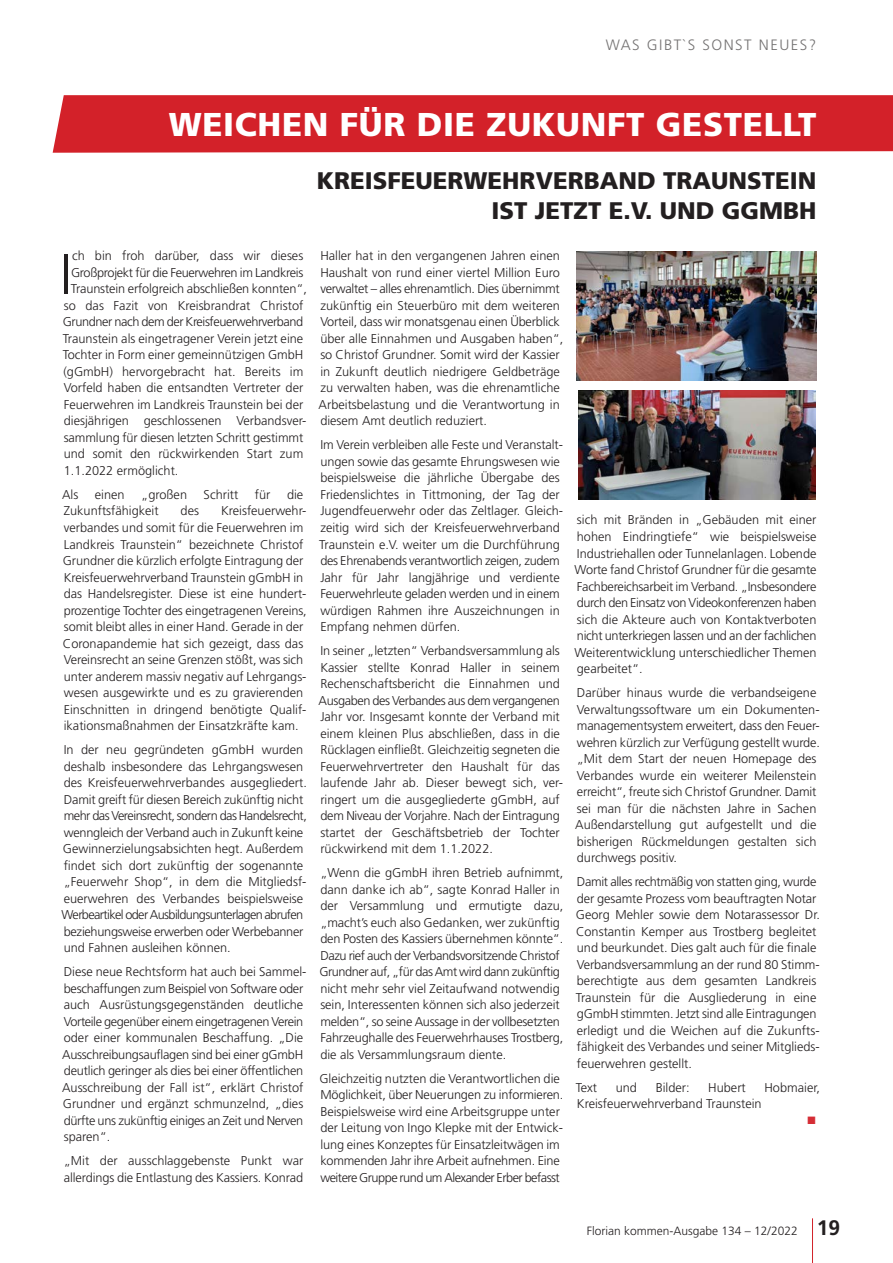
<style>
.page{position:relative;width:893px;height:1263px;background:#fff}
.page>*{position:absolute;margin:0;border:0;box-sizing:border-box;transform-origin:0 0}
.t1{font:300 56.7px "Frutiger LT Std";color:#231f20}
.t2{font:900 33px "Frutiger LT Std";letter-spacing:.02em;color:#fff}
.t3{font:900 24px/30px "Frutiger LT Std";color:#231f20;text-align:right}
.t4{font:300 15px "Frutiger LT Std";letter-spacing:.1em;color:#747272}
.t5{font:300 12.75px/16.5px "Frutiger LT Std";color:#231f20}
.t6{font:300 12.75px "Frutiger LT Std";letter-spacing:-.025em;color:#231f20}
.t7{font:300 12.75px "Frutiger LT Std";letter-spacing:-.03em;color:#231f20}
.t8{font:300 12px "Frutiger LT Std";color:#231f20}
.s1{font-weight:700;font-size:21px}
</style>
<div class="page">
<hr style="left:812px;top:1218px;width:1px;height:45px;background:#d2232a">
<img style="left:578px;top:390px;width:237px;height:109px">
<img style="left:577px;top:252px;width:239px;height:129px">
<div style="left:53px;top:95px;width:840px;height:58px;background:#d32129"></div>
<p class="t4" style="left:606px;top:37px;width:212px">WAS GIBT`S SONST NEUES?</p>
<h2 class="t2" style="left:169px;top:104px;width:649px">WEICHEN FÜR DIE ZUKUNFT GESTELLT</h2>
<h3 class="t3" style="left:317px;top:166px;width:501px">KREISFEUERWEHRVERBAND TRAUNSTEIN<br>IST JETZT E.V. UND GGMBH</h3>
<h1 class="t1" style="left:59px;top:242px;width:14px">I</h1>
<p class="t5" style="left:72px;top:248px;width:233px">ch bin froh darüber, dass wir dieses</p>
<p class="t6" style="left:71px;top:265px;width:234px">Großprojekt für die Feuerwehren im Landkreis</p>
<p class="t5" style="left:71px;top:281px;width:237px">Traunstein erfolgreich abschließen konnten“,</p>
<p class="t5" style="left:64px;top:297px;width:241px">so das Fazit von Kreisbrandrat Christof</p>
<p class="t7" style="left:63px;top:315px;width:242px">Grundner nach dem der Kreisfeuerwehrverband</p>
<p class="t5" style="left:63px;top:330px;width:242px">Traunstein als eingetragener Verein jetzt eine</p>
<p class="t5" style="left:63px;top:347px;width:242px">Tochter in Form einer gemeinnützigen GmbH</p>
<p class="t5" style="left:63px;top:363px;width:241px">(gGmbH) hervorgebracht hat. Bereits im</p>
<p class="t5" style="left:64px;top:380px;width:241px">Vorfeld haben die entsandten Vertreter der</p>
<p class="t5" style="left:64px;top:396px;width:241px">Feuerwehren im Landkreis Traunstein bei der</p>
<p class="t5" style="left:64px;top:413px;width:244px">diesjährigen geschlossenen Verbandsver-</p>
<p class="t5" style="left:64px;top:429px;width:241px">sammlung für diesen letzten Schritt gestimmt</p>
<p class="t5" style="left:64px;top:446px;width:241px">und somit den rückwirkenden Start zum</p>
<p class="t5" style="left:64px;top:462px;width:116px">1.1.2022 ermöglicht.</p>
<p class="t5" style="left:62px;top:486px;width:18px">Als</p>
<p class="t5" style="left:95px;top:486px;width:31px">einen</p>
<p class="t5" style="left:141px;top:486px;width:47px">„großen</p>
<p class="t5" style="left:204px;top:486px;width:36px">Schritt</p>
<p class="t5" style="left:255px;top:486px;width:17px">für</p>
<p class="t5" style="left:287px;top:486px;width:18px">die</p>
<p class="t5" style="left:64px;top:503px;width:96px">Zukunftsfähigkeit</p>
<p class="t5" style="left:181px;top:503px;width:20px">des</p>
<p class="t5" style="left:63px;top:503px;width:245px;text-indent:158px">Kreisfeuerwehr&shy;verbandes und somit für die Feuerwehren im Landkreis Traunstein“ bezeichnete Christof Grundner die kürzlich erfolgte Eintragung der Kreisfeuerwehrverband Traunstein gGmbH in das Handelsregister. Diese ist eine hundert&shy;prozentige Tochter des eingetragenen Vereins, somit bleibt alles in einer Hand. Gerade in der Coronapandemie hat sich gezeigt, dass das Vereinsrecht an seine Grenzen stößt, was sich unter anderem massiv negativ auf Lehrgangs&shy;wesen ausgewirkte und es zu gravierenden Einschnitten in dringend benötigte Qualif&shy;ikationsmaßnahmen der Einsatzkräfte kam.</p>
<p class="t5" style="left:61px;top:741px;width:247px">In der neu gegründeten gGmbH wurden deshalb insbesondere das Lehrgangswesen des Kreisfeuerwehrverbandes ausgegliedert.<br>Damit greift für diesen Bereich zukünftig nicht mehr das Vereinsrecht, sondern das Handelsrecht, wenngleich der Verband auch in Zukunft keine Gewinnerzielungsabsichten hegt. Außerdem findet sich dort zukünftig der sogenannte „Feuerwehr Shop“, in dem die Mitgliedsf&shy;euerwehren des Verbandes beispielsweise Werbeartikel oder Ausbildungsunterlagen abrufen beziehungsweise erwerben oder Werbebanner und Fahnen ausleihen können.</p>
<p class="t5" style="left:62px;top:963px;width:246px">Diese neue Rechtsform hat auch bei Sammel&shy;beschaffungen zum Beispiel von Software oder auch Ausrüstungsgegenständen deutliche Vorteile gegenüber einem eingetragenen Verein oder einer kommunalen Beschaffung. „Die Ausschreibungsauflagen sind bei einer gGmbH deutlich geringer als dies bei einer öffentlichen Ausschreibung der Fall ist“, erklärt Christof Grundner und ergänzt schmunzelnd, „dies dürfte uns zukünftig einiges an Zeit und Nerven sparen“.</p>
<p class="t5" style="left:64px;top:1152px;width:241px">„Mit der ausschlaggebenste Punkt war allerdings die Entlastung des Kassiers. Konrad</p>
<p class="t5" style="left:319px;top:248px;width:246px">Haller hat in den vergangenen Jahren einen Haushalt von rund einer viertel Million Euro verwaltet – alles ehrenamtlich. Dies übernimmt zukünftig ein Steuerbüro mit dem weiteren Vorteil, dass wir monatsgenau einen Überblick über alle Einnahmen und Ausgaben haben“, so Christof Grundner. Somit wird der Kassier in Zukunft deutlich niedrigere Geldbeträge zu verwalten haben, was die ehrenamtliche Arbeitsbelastung und die Verantwortung in diesem Amt deutlich reduziert.</p>
<p class="t5" style="left:319px;top:437px;width:245px">Im Verein verbleiben alle Feste und Veranstalt&shy;ungen sowie das gesamte Ehrungswesen wie beispielsweise die jährliche Übergabe des Friedenslichtes in Tittmoning, der Tag der Jugendfeuerwehr oder das Zeltlager. Gleich&shy;zeitig wird sich der Kreisfeuerwehrverband Traunstein e.V. weiter um die Durchführung des Ehrenabends verantwortlich zeigen, zudem Jahr für Jahr langjährige und verdiente Feuerwehrleute geladen werden und in einem würdigen Rahmen ihre Auszeichnungen in Empfang nehmen dürfen.</p>
<p class="t5" style="left:319px;top:642px;width:246px">In seiner „letzten“ Verbandsversammlung als Kassier stellte Konrad Haller in seinem Rechenschaftsbericht die Einnahmen und Ausgaben des Verbandes aus dem vergangenen Jahr vor. Insgesamt konnte der Verband mit einem kleinen Plus abschließen, dass in die Rücklagen einfließt. Gleichzeitig segneten die Feuerwehrvertreter den Haushalt für das laufende Jahr ab. Dieser bewegt sich, ver&shy;ringert um die ausgegliederte gGmbH, auf dem Niveau der Vorjahre. Nach der Eintragung startet der Geschäftsbetrieb der Tochter rückwirkend mit dem 1.1.2022.</p>
<p class="t5" style="left:319px;top:864px;width:245px">„Wenn die gGmbH ihren Betrieb aufnimmt, dann danke ich ab“, sagte Konrad Haller in der Versammlung und ermutigte dazu, „macht’s euch also Gedanken, wer zukünftig den Posten des Kassiers übernehmen könnte“.<br>Dazu rief auch der Verbandsvorsitzende Christof Grundner auf, „für das Amt wird dann zukünftig nicht mehr sehr viel Zeitaufwand notwendig sein, Interessenten können sich also jederzeit melden“, so seine Aussage in der vollbesetzten Fahrzeughalle des Feuerwehrhauses Trostberg, die als Versammlungsraum diente.</p>
<p class="t5" style="left:319px;top:1070px;width:245px">Gleichzeitig nutzten die Verantwortlichen die Möglichkeit, über Neuerungen zu informieren.<br>Beispielsweise wird eine Arbeitsgruppe unter der Leitung von Ingo Klepke mit der Entwick&shy;lung eines Konzeptes für Einsatzleitwägen im kommenden Jahr ihre Arbeit aufnehmen. Eine weitere Gruppe rund um Alexander Erber befasst</p>
<p class="t5" style="left:574px;top:512px;width:243px;text-align:justify">sich mit Bränden in „Gebäuden mit einer hohen Eindringtiefe“ wie beispielsweise Industriehallen oder Tunnelanlagen. Lobende Worte fand Christof Grundner für die gesamte Fachbereichsarbeit im Verband. „Insbesondere durch den Einsatz von Videokonferenzen haben sich die Akteure auch von Kontaktverboten nicht unterkriegen lassen und an der fachlichen Weiterentwicklung unterschiedlicher Themen gearbeitet“.</p>
<p class="t5" style="left:575px;top:684px;width:246px">Darüber hinaus wurde die verbandseigene Verwaltungssoftware um ein Dokumenten&shy;managementsystem erweitert, dass den Feuer&shy;wehren kürzlich zur Verfügung gestellt wurde. „Mit dem Start der neuen Homepage des Verbandes wurde ein weiterer Meilenstein erreicht“, freute sich Christof Grundner. Damit sei man für die nächsten Jahre in Sachen Außendarstellung gut aufgestellt und die bisherigen Rückmeldungen gestalten sich durchwegs positiv.</p>
<p class="t5" style="left:576px;top:873px;width:246px">Damit alles rechtmäßig von statten ging, wurde der gesamte Prozess vom beauftragten Notar Georg Mehler sowie dem Notarassessor Dr.<br>Constantin Kemper aus Trostberg begleitet und beurkundet. Dies galt auch für die finale Verbandsversammlung an der rund 80 Stimm&shy;berechtigte aus dem gesamten Landkreis Traunstein für die Ausgliederung in eine gGmbH stimmten. Jetzt sind alle Eintragungen erledigt und die Weichen auf die Zukunfts&shy;fähigkeit des Verbandes und seiner Mitglieds&shy;feuerwehren gestellt.</p>
<p class="t5" style="left:576px;top:1079px;width:23px">Text</p>
<p class="t5" style="left:616px;top:1079px;width:23px">und</p>
<p class="t5" style="left:656px;top:1079px;width:36px">Bilder:</p>
<p class="t5" style="left:708px;top:1079px;width:39px">Hubert</p>
<p class="t5" style="left:764px;top:1079px;width:57px">Hobmaier,</p>
<p class="t5" style="left:577px;top:1095px;width:186px">Kreisfeuerwehrverband Traunstein</p>
<p class="t8" style="left:587px;top:1224px;width:255px">Florian kommen-Ausgabe 134 – 12/2022 <span class="s1">19</span></p>
</div>
